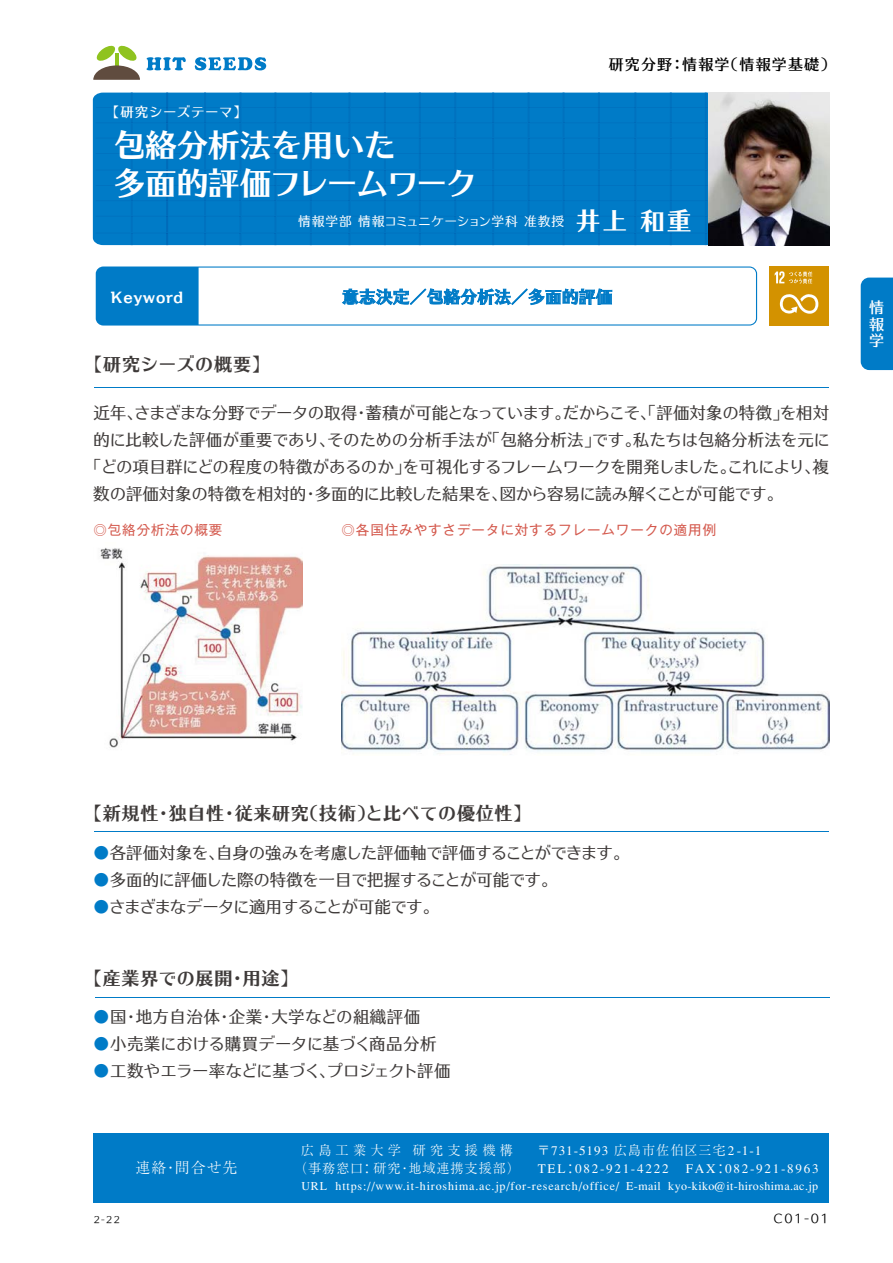
<style>
.page{position:relative;width:893px;height:1263px;background:#fff}
.page>*{position:absolute;margin:0;border:0;box-sizing:border-box;transform-origin:0 0}
.t1{font:31.5px/37.5px "UD Typos 515 Std Regular 90 pv RKSJ H";letter-spacing:-.01em;color:#fff}
.t2{font:18px "UD Typos 515 Std Regular 90 pv RKSJ H";letter-spacing:.04em;color:#3e3a39}
.t3{font:18px "Kakumin Pro Bold 90 pv RKSJ H";letter-spacing:.02em;color:#fff}
.t4{font:16.5px "UD Typos 510 Std Regular 90 pv RKSJ H";letter-spacing:-.015em;color:#3e3a39}
.t5{font:16.5px "UD Typos 510 Std Regular 90 pv RKSJ H";letter-spacing:-.035em;color:#3e3a39}
.t6{font:16.5px "UD Typos 510 Std Regular 90 pv RKSJ H";letter-spacing:-.05em;color:#3e3a39}
.t7{font:16.5px "UD Typos 510 Std Regular 90 pv RKSJ H";letter-spacing:.025em;color:#3e3a39}
.t8{font:16.5px "UD Typos 515 Std Regular 90 pv RKSJ H";letter-spacing:.025em;color:#007bc7}
.t9{font:15px "UD Typos 512 Std Regular 90 pv RKSJ H";letter-spacing:.08em;color:#000}
.t10{font:15px "Ryumin Light 83 pv RKSJ H";letter-spacing:.065em;color:#fff}
.t11{font:15px "Kakumin Pro Bold 90 pv RKSJ H";letter-spacing:.02em;color:#fff}
.t12{font:15px/16.2px "UD Typos 512 Std Regular 90 pv RKSJ V";color:#fff;text-align:justify}
.t13{font:13.5px "Gothic MB101 reg 83 pv RKSJ H";letter-spacing:.07em;color:#d45a4e}
.t14{font:13.5px "UD Typos 512 Std Regular 90 pv RKSJ H";letter-spacing:.04em;color:#fff}
.t15{font:13.2px/18.8px "Ryumin Light 83 pv RKSJ H";letter-spacing:.13em;color:#fff}
.t16{font:13.2px/18.8px "Ryumin Light 83 pv RKSJ H";letter-spacing:.185em;color:#fff;text-align:center}
.t17{font:12.75px "UD Typos 510 Std Regular 90 pv RKSJ H";letter-spacing:.03em;color:#fff}
.t18{font:12px "Ryumin Light 83 pv RKSJ H";letter-spacing:.07em;color:#fff}
.t19{font:12px "UD Typos 58 Std Regular 90 pv RKSJ H";color:#000}
.t20{font:9px "UD Typos 58 Std Regular 90 pv RKSJ H";color:#000}
.s1{font-family:"UD Typos 515 Std Regular 90 pv RKSJ H";font-size:24.75px}
.s2{color:#007bc7}
</style>
<div class="page">
<div style="left:94px;top:1132px;width:735px;height:70px;background:#007bc7"></div>
<hr style="left:94px;top:831px;width:735px;height:1px;background:#007bc7">
<img style="left:100px;top:548px;width:202px;height:200px">
<img style="left:341px;top:564px;width:488px;height:188px">
<hr style="left:95px;top:387px;width:734px;height:1px;background:#007bc7">
<hr style="left:95px;top:997px;width:735px;height:1px;background:#007bc7">
<svg style="left:147px;top:57px;width:39px;height:13px"></svg>
<svg style="left:195px;top:57px;width:71px;height:13px"></svg>
<svg style="left:93px;top:45px;width:47px;height:35px"></svg>
<div style="left:96px;top:93px;width:612px;height:152px;background:#007bc7"></div>
<svg style="left:96px;top:266px;width:661px;height:60px;background:#218cce"></svg>
<svg style="left:199px;top:268px;width:557px;height:56px"></svg>
<svg style="left:769px;top:266px;width:60px;height:60px"></svg>
<div style="left:770px;top:267px;width:59px;height:59px;background:#d39200"></div>
<svg style="left:780px;top:294px;width:38px;height:20px"></svg>
<svg style="left:775px;top:271px;width:37px;height:13px"></svg>
<img style="left:708px;top:93px;width:121px;height:152px">
<div style="left:861px;top:278px;width:32px;height:92px;background:#007bc7"></div>
<p class="t14" style="left:106px;top:101px;width:143px">【研究シーズテーマ】</p>
<h1 class="t1" style="left:114px;top:125px;width:364px">包絡分析法を用いた<br>多面的評価フレームワーク</h1>
<p class="t9" style="left:609px;top:52px;width:228px">研究分野：情報学（情報学基礎）</p>
<p class="t17" style="left:298px;top:211px;width:395px">情報学部 情報コミュニケーション学科 准教授 <span class="s1">井上 和重</span></p>
<p class="t11" style="left:111px;top:285px;width:74px">Keyword</p>
<p class="t8" style="left:342px;top:283px;width:272px">意志決定／包絡分析法／多面的評価</p>
<p class="t3" style="left:109px;top:291px;width:89px">Keyword</p>
<p class="t2" style="left:84px;top:349px;width:187px">【研究シーズの概要】</p>
<p class="t4" style="left:93px;top:398px;width:737px">近年、さまざまな分野でデータの取得・蓄積が可能となっています。だからこそ、「評価対象の特徴」を相対</p>
<p class="t4" style="left:93px;top:425px;width:738px">的に比較した評価が重要であり、そのための分析手法が「包絡分析法」です。私たちは包絡分析法を元に</p>
<p class="t5" style="left:85px;top:452px;width:745px">「どの項目群にどの程度の特徴があるのか」を可視化するフレームワークを開発しました。これにより、複</p>
<p class="t4" style="left:93px;top:479px;width:691px">数の評価対象の特徴を相対的・多面的に比較した結果を、図から容易に読み解くことが可能です。</p>
<p class="t13" style="left:93px;top:520px;width:131px">◎包絡分析法の概要</p>
<p class="t13" style="left:341px;top:520px;width:376px">◎各国住みやすさデータに対するフレームワークの適用例</p>
<p class="t12" style="left:869px;top:299px;width:16px">情報学</p>
<p class="t2" style="left:84px;top:798px;width:448px">【新規性・独自性・従来研究（技術）と比べての優位性】</p>
<p class="t4" style="left:93px;top:839px;width:538px"><span class="s2">●</span>各評価対象を、自身の強みを考慮した評価軸で評価することができます。</p>
<p class="t4" style="left:93px;top:866px;width:466px"><span class="s2">●</span>多面的に評価した際の特徴を一目で把握することが可能です。</p>
<p class="t6" style="left:93px;top:893px;width:347px"><span class="s2">●</span>さまざまなデータに適用することが可能です。</p>
<p class="t2" style="left:84px;top:962px;width:216px">【産業界での展開・用途】</p>
<p class="t7" style="left:93px;top:1003px;width:329px"><span class="s2">●</span>国・地方自治体・企業・大学などの組織評価</p>
<p class="t4" style="left:93px;top:1030px;width:345px"><span class="s2">●</span>小売業における購買データに基づく商品分析</p>
<p class="t5" style="left:93px;top:1057px;width:359px"><span class="s2">●</span>工数やエラー率などに基づく、プロジェクト評価</p>
<p class="t10" style="left:136px;top:1159px;width:104px">連絡・問合せ先</p>
<p class="t16" style="left:294px;top:1141px;width:227px">広島工業大学 研究支援機構（事務窓口：研究・地域連携支援部）</p>
<p class="t18" style="left:301px;top:1179px;width:518px">URL https://www.it-hiroshima.ac.jp/for-research/office/ E-mail kyo-kiko@it-hiroshima.ac.jp</p>
<p class="t15" style="left:537px;top:1141px;width:283px">〒731-5193 広島市佐伯区三宅2-1-1<br>TEL：082-921-4222　FAX：082-921-8963</p>
<p class="t20" style="left:94px;top:1212px;width:28px">2-22</p>
<p class="t19" style="left:774px;top:1209px;width:57px">C01-01</p>
</div>
